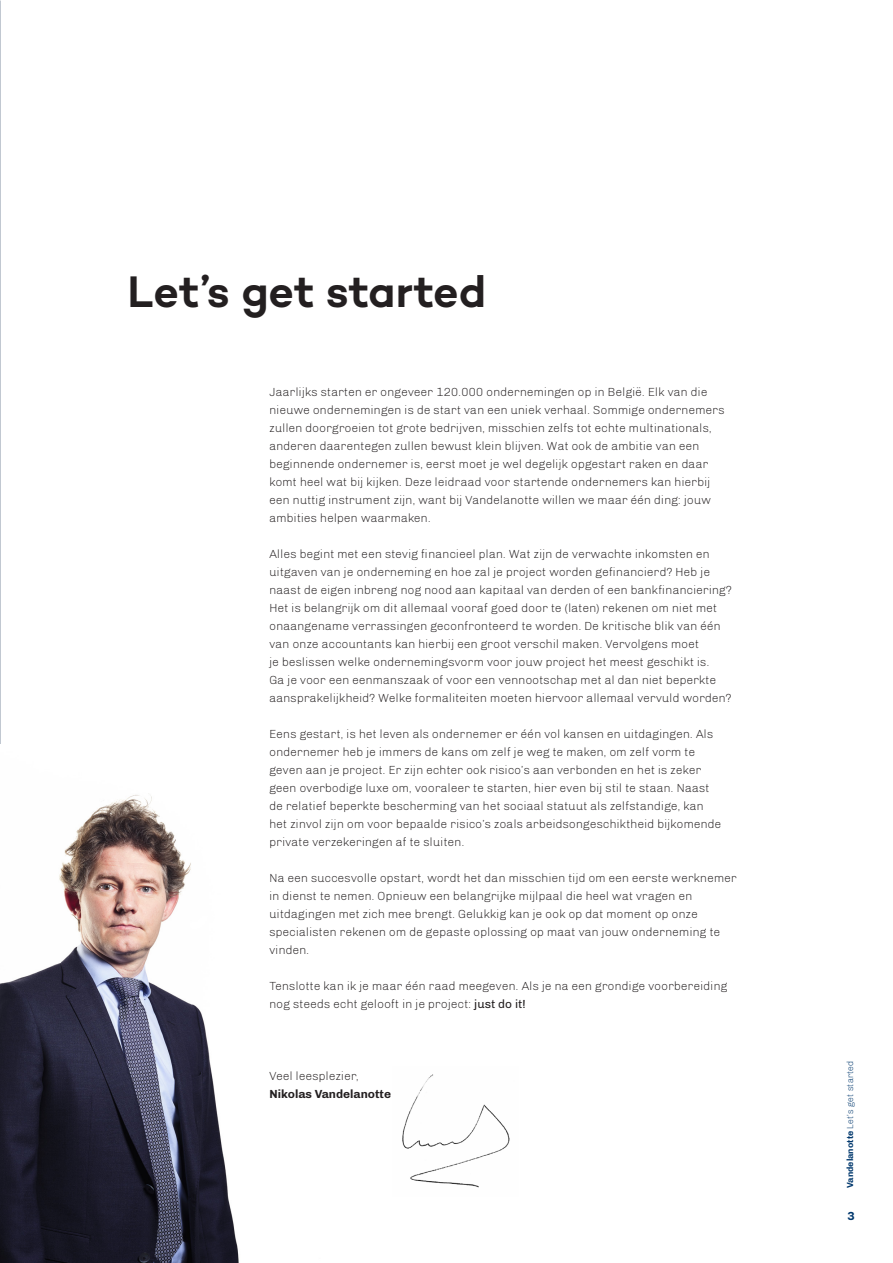
<style>
.page{position:relative;width:893px;height:1263px;background:#fff}
.page>*{position:absolute;margin:0;border:0;box-sizing:border-box;transform-origin:0 0}
.t1{font:600 45px "Campton";color:#231f20}
.t2{font:300 12px/18px "Chivo";color:#231f20}
.t3{font:700 12px "Chivo";color:#231f20}
.t4{font:700 12px "Chivo";color:#01386d}
.t5{font:300 9px "Chivo";color:#01386d}
.s1{font-weight:400}
.s2{font-weight:700}
</style>
<div class="page">
<img style="left:402px;top:1074px;width:108px;height:114px">
<img style="left:0;top:795px;width:239px;height:468px">
<p class="t1" style="left:128px;top:263px;width:360px">Let’s get started</p>
<p class="t2" style="left:269px;top:383px;width:457px">Jaarlijks starten er ongeveer 120.000 ondernemingen op in België. Elk van die nieuwe ondernemingen is de start van een uniek verhaal. Sommige ondernemers zullen doorgroeien tot grote bedrijven, misschien zelfs tot echte multinationals, anderen daarentegen zullen bewust klein blijven. Wat ook de ambitie van een beginnende ondernemer is, eerst moet je wel degelijk opgestart raken en daar komt heel wat bij kijken. Deze leidraad voor startende ondernemers kan hierbij een nuttig instrument zijn, want bij Vandelanotte willen we maar één ding: jouw ambities helpen waarmaken.</p>
<p class="t2" style="left:269px;top:545px;width:464px">Alles begint met een stevig financieel plan. Wat zijn de verwachte inkomsten en uitgaven van je onderneming en hoe zal je project worden gefinancierd? Heb je naast de eigen inbreng nog nood aan kapitaal van derden of een bankfinanciering?<br>Het is belangrijk om dit allemaal vooraf goed door te (laten) rekenen om niet met onaangename verrassingen geconfronteerd te worden. De kritische blik van één van onze accountants kan hierbij een groot verschil maken. Vervolgens moet<br>je beslissen welke ondernemingsvorm voor jouw project het meest geschikt is.<br>Ga je voor een eenmanszaak of voor een vennootschap met al dan niet beperkte aansprakelijkheid? Welke formaliteiten moeten hiervoor allemaal vervuld worden?</p>
<p class="t2" style="left:269px;top:725px;width:454px">Eens gestart, is het leven als ondernemer er één vol kansen en uitdagingen. Als ondernemer heb je immers de kans om zelf je weg te maken, om zelf vorm te geven aan je project. Er zijn echter ook risico’s aan verbonden en het is zeker geen overbodige luxe om, vooraleer te starten, hier even bij stil te staan. Naast de relatief beperkte bescherming van het sociaal statuut als zelfstandige, kan het zinvol zijn om voor bepaalde risico’s zoals arbeidsongeschiktheid bijkomende private verzekeringen af te sluiten.</p>
<p class="t2" style="left:269px;top:869px;width:469px">Na een succesvolle opstart, wordt het dan misschien tijd om een eerste werknemer in dienst te nemen. Opnieuw een belangrijke mijlpaal die heel wat vragen en uitdagingen met zich mee brengt. Gelukkig kan je ook op dat moment op onze specialisten rekenen om de gepaste oplossing op maat van jouw onderneming te vinden.</p>
<p class="t2" style="left:269px;top:977px;width:460px">Tenslotte kan ik je maar één raad meegeven. Als je na een grondige voorbereiding nog steeds echt gelooft in je project: <span class="s1">just do it!</span></p>
<p class="t2" style="left:269px;top:1067px;width:91px">Veel leesplezier,</p>
<p class="t3" style="left:269px;top:1087px;width:123px">Nikolas Vandelanotte</p>
<p class="t5" style="left:845px;top:1188px;width:129px;rotate:-90deg"><span class="s2">Vandelanotte</span> Let’s get started</p>
<p class="t4" style="left:847px;top:1209px;width:9px">3</p>
</div>
